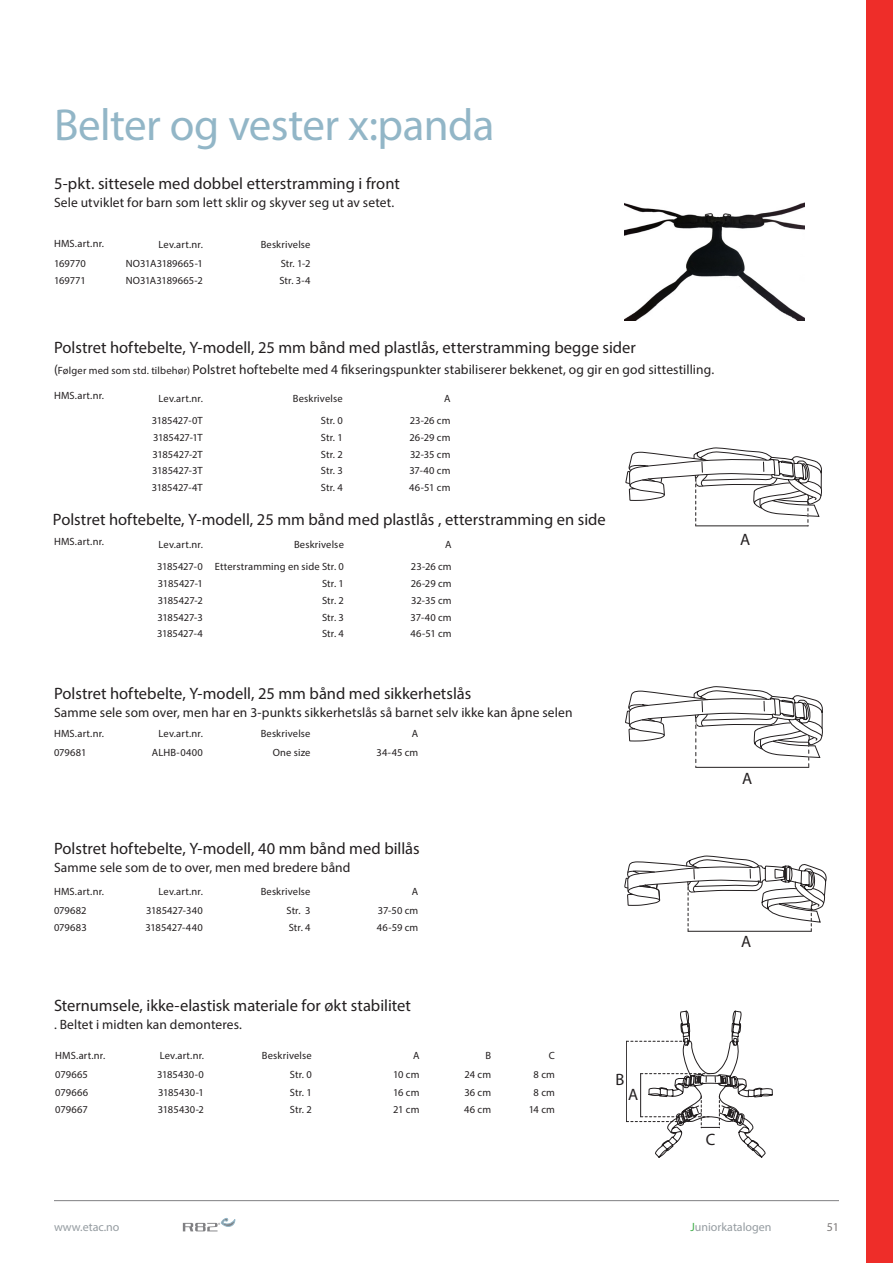
<style>
.page{position:relative;width:893px;height:1263px;background:#fff}
.page>*{position:absolute;margin:0;border:0;box-sizing:border-box;transform-origin:0 0}
.Heading_2_-_page_hea{font:45px "Myriad Pro";letter-spacing:-.01em;color:#92b6c7}
.Tabel_øverst{font:16.5px "Myriad Pro";color:#231f20}
.Tabel_øverst-2{font:13.5px "Myriad Pro";letter-spacing:.01em;color:#231f20}
.t1{font:12px "Myriad Pro";color:#959ca1}
.t2{font:12px "Myriad Pro";color:#7e7a79}
.Tabel{font:10.5px "Myriad Pro";letter-spacing:.015em;color:#231f20}
.Tabel_højrestillet{font:10.5px "Myriad Pro";letter-spacing:-.005em;color:#231f20}
.Tabel_øverst_højrest{font:10.5px "Myriad Pro";letter-spacing:.015em;color:#231f20}
.Tabel_øverst-3{font:10.5px "Myriad Pro";letter-spacing:.015em;color:#231f20}
.Tabel_højrestillet-2{font:10.5px "Myriad Pro";letter-spacing:.025em;color:#231f20}
.s1{font-size:10.5px}
.s2{color:#40ae49}
</style>
<div class="page">
<div style="left:866px;top:0;width:27px;height:1263px;background:#ee2d29"></div>
<svg style="left:183px;top:1218px;width:52px;height:13px"></svg>
<hr style="left:54px;top:1200px;width:785px;height:1px;background:#808083">
<img style="left:624px;top:202px;width:181px;height:118px">
<hr style="left:696px;top:526px;width:112px;height:1px;background:#231f20">
<svg style="left:625px;top:448px;width:197px;height:78px"></svg>
<hr style="left:696px;top:767px;width:113px;height:1px;background:#231f20">
<svg style="left:625px;top:686px;width:198px;height:81px"></svg>
<svg style="left:626px;top:1011px;width:146px;height:146px"></svg>
<hr style="left:640px;top:1074px;width:1px;height:43px;background:#231f20">
<svg style="left:624px;top:855px;width:202px;height:77px"></svg>
<hr style="left:688px;top:931px;width:123px;height:1px;background:#231f20">
<p class="Heading_2_-_page_hea" style="left:54px;top:97px;width:442px">Belter og vester x:panda</p>
<p class="Tabel_øverst" style="left:54px;top:173px;width:347px">5-pkt. sittesele med dobbel etterstramming i front</p>
<p class="Tabel_øverst-2" style="left:54px;top:194px;width:342px">Sele utviklet for barn som lett sklir og skyver seg ut av setet.</p>
<p class="Tabel_øverst-3" style="left:54px;top:237px;width:52px">HMS.art.nr.</p>
<p class="Tabel_øverst_højrest" style="left:159px;top:238px;width:46px">Lev.art.nr.</p>
<p class="Tabel_øverst_højrest" style="left:261px;top:238px;width:51px">Beskrivelse</p>
<p class="Tabel" style="left:54px;top:257px;width:33px">169770</p>
<p class="Tabel_højrestillet" style="left:126px;top:257px;width:78px">NO31A3189665-1</p>
<p class="Tabel" style="left:281px;top:257px;width:31px">Str. 1-2</p>
<p class="Tabel" style="left:54px;top:274px;width:33px">169771</p>
<p class="Tabel_højrestillet" style="left:126px;top:274px;width:79px">NO31A3189665-2</p>
<p class="Tabel" style="left:279px;top:274px;width:33px">Str. 3-4</p>
<p class="Tabel_øverst" style="left:54px;top:337px;width:583px">Polstret hoftebelte, Y-modell, 25 mm bånd med plastlås, etterstramming begge sider</p>
<p class="Tabel_øverst-2" style="left:54px;top:361px;width:662px">(<span class="s1">Følger med som std. tilbehør)</span> Polstret hoftebelte med 4 fikseringspunkter stabiliserer bekkenet, og gir en god sittestilling.</p>
<p class="Tabel_øverst-3" style="left:54px;top:389px;width:52px">HMS.art.nr.</p>
<p class="Tabel_øverst_højrest" style="left:159px;top:392px;width:46px">Lev.art.nr.</p>
<p class="Tabel_øverst_højrest" style="left:293px;top:392px;width:51px">Beskrivelse</p>
<p class="Tabel_øverst_højrest" style="left:444px;top:392px;width:8px">A</p>
<p class="Tabel_højrestillet" style="left:152px;top:414px;width:53px">3185427-0T</p>
<p class="Tabel" style="left:321px;top:414px;width:23px">Str. 0</p>
<p class="Tabel" style="left:410px;top:414px;width:42px">23-26 cm</p>
<p class="Tabel_højrestillet" style="left:153px;top:431px;width:51px">3185427-1T</p>
<p class="Tabel" style="left:321px;top:431px;width:23px">Str. 1</p>
<p class="Tabel" style="left:410px;top:431px;width:42px">26-29 cm</p>
<p class="Tabel_højrestillet" style="left:153px;top:448px;width:52px">3185427-2T</p>
<p class="Tabel" style="left:321px;top:448px;width:23px">Str. 2</p>
<p class="Tabel" style="left:410px;top:448px;width:42px">32-35 cm</p>
<p class="Tabel_højrestillet" style="left:152px;top:464px;width:52px">3185427-3T</p>
<p class="Tabel" style="left:321px;top:464px;width:23px">Str. 3</p>
<p class="Tabel" style="left:409px;top:464px;width:43px">37-40 cm</p>
<p class="Tabel_højrestillet" style="left:152px;top:481px;width:53px">3185427-4T</p>
<p class="Tabel" style="left:321px;top:481px;width:23px">Str. 4</p>
<p class="Tabel" style="left:409px;top:481px;width:43px">46-51 cm</p>
<p class="Tabel_øverst" style="left:53px;top:509px;width:554px">Polstret hoftebelte, Y-modell, 25 mm bånd med plastlås , etterstramming en side</p>
<p class="Tabel_øverst-3" style="left:54px;top:535px;width:52px">HMS.art.nr.</p>
<p class="Tabel_øverst_højrest" style="left:159px;top:538px;width:46px">Lev.art.nr.</p>
<p class="Tabel_øverst_højrest" style="left:294px;top:538px;width:51px">Beskrivelse</p>
<p class="Tabel_øverst_højrest" style="left:445px;top:538px;width:8px">A</p>
<p class="Tabel_højrestillet" style="left:157px;top:560px;width:47px">3185427-0</p>
<p class="Tabel" style="left:215px;top:560px;width:131px">Etterstramming en side Str. 0</p>
<p class="Tabel" style="left:411px;top:560px;width:42px">23-26 cm</p>
<p class="Tabel_højrestillet" style="left:158px;top:577px;width:46px">3185427-1</p>
<p class="Tabel" style="left:322px;top:577px;width:23px">Str. 1</p>
<p class="Tabel" style="left:411px;top:577px;width:42px">26-29 cm</p>
<p class="Tabel_højrestillet" style="left:158px;top:594px;width:47px">3185427-2</p>
<p class="Tabel" style="left:322px;top:594px;width:23px">Str. 2</p>
<p class="Tabel" style="left:411px;top:594px;width:42px">32-35 cm</p>
<p class="Tabel_højrestillet" style="left:158px;top:611px;width:47px">3185427-3</p>
<p class="Tabel" style="left:322px;top:611px;width:23px">Str. 3</p>
<p class="Tabel" style="left:411px;top:611px;width:43px">37-40 cm</p>
<p class="Tabel_højrestillet" style="left:157px;top:627px;width:47px">3185427-4</p>
<p class="Tabel" style="left:322px;top:627px;width:23px">Str. 4</p>
<p class="Tabel" style="left:410px;top:627px;width:43px">46-51 cm</p>
<p class="Tabel_øverst" style="left:54px;top:683px;width:419px">Polstret hoftebelte, Y-modell, 25 mm bånd med sikkerhetslås</p>
<p class="Tabel_øverst-2" style="left:54px;top:704px;width:520px">Samme sele som over, men har en 3-punkts sikkerhetslås så barnet selv ikke kan åpne selen</p>
<p class="Tabel_øverst-3" style="left:54px;top:727px;width:52px">HMS.art.nr.</p>
<p class="Tabel_øverst_højrest" style="left:159px;top:727px;width:46px">Lev.art.nr.</p>
<p class="Tabel_øverst_højrest" style="left:261px;top:727px;width:51px">Beskrivelse</p>
<p class="Tabel_øverst_højrest" style="left:412px;top:727px;width:8px">A</p>
<p class="Tabel" style="left:54px;top:746px;width:34px">079681</p>
<p class="Tabel_højrestillet-2" style="left:152px;top:746px;width:52px">ALHB-0400</p>
<p class="Tabel" style="left:273px;top:746px;width:39px">One size</p>
<p class="Tabel" style="left:376px;top:746px;width:43px">34-45 cm</p>
<p class="Tabel_øverst" style="left:54px;top:839px;width:367px">Polstret hoftebelte, Y-modell, 40 mm bånd med billås</p>
<p class="Tabel_øverst-2" style="left:54px;top:859px;width:298px">Samme sele som de to over, men med bredere bånd</p>
<p class="Tabel_øverst-3" style="left:54px;top:884px;width:52px">HMS.art.nr.</p>
<p class="Tabel_øverst_højrest" style="left:159px;top:885px;width:46px">Lev.art.nr.</p>
<p class="Tabel_øverst_højrest" style="left:261px;top:885px;width:51px">Beskrivelse</p>
<p class="Tabel_øverst_højrest" style="left:412px;top:885px;width:8px">A</p>
<p class="Tabel" style="left:54px;top:904px;width:34px">079682</p>
<p class="Tabel_højrestillet" style="left:146px;top:904px;width:58px">3185427-340</p>
<p class="Tabel" style="left:286px;top:904px;width:26px">Str. 3</p>
<p class="Tabel" style="left:378px;top:904px;width:42px">37-50 cm</p>
<p class="Tabel" style="left:54px;top:921px;width:34px">079683</p>
<p class="Tabel_højrestillet" style="left:146px;top:921px;width:59px">3185427-440</p>
<p class="Tabel" style="left:289px;top:921px;width:23px">Str. 4</p>
<p class="Tabel" style="left:377px;top:921px;width:43px">46-59 cm</p>
<p class="Tabel_øverst" style="left:54px;top:995px;width:358px">Sternumsele, ikke-elastisk materiale for økt stabilitet</p>
<p class="Tabel_øverst-2" style="left:54px;top:1016px;width:189px">. Beltet i midten kan demonteres.</p>
<p class="Tabel_øverst-3" style="left:55px;top:1049px;width:52px">HMS.art.nr.</p>
<p class="Tabel_øverst_højrest" style="left:160px;top:1049px;width:46px">Lev.art.nr.</p>
<p class="Tabel_øverst_højrest" style="left:262px;top:1049px;width:51px">Beskrivelse</p>
<p class="Tabel_øverst_højrest" style="left:413px;top:1049px;width:8px">A</p>
<p class="Tabel_øverst_højrest" style="left:485px;top:1049px;width:7px">B</p>
<p class="Tabel_øverst_højrest" style="left:549px;top:1049px;width:8px">C</p>
<p class="Tabel" style="left:55px;top:1068px;width:34px">079665</p>
<p class="Tabel_højrestillet" style="left:157px;top:1068px;width:48px">3185430-0</p>
<p class="Tabel" style="left:290px;top:1068px;width:23px">Str. 0</p>
<p class="Tabel" style="left:393px;top:1068px;width:28px">10 cm</p>
<p class="Tabel" style="left:465px;top:1068px;width:28px">24 cm</p>
<p class="Tabel" style="left:534px;top:1068px;width:23px">8 cm</p>
<p class="Tabel" style="left:55px;top:1086px;width:34px">079666</p>
<p class="Tabel_højrestillet" style="left:158px;top:1086px;width:47px">3185430-1</p>
<p class="Tabel" style="left:290px;top:1086px;width:23px">Str. 1</p>
<p class="Tabel" style="left:393px;top:1086px;width:28px">16 cm</p>
<p class="Tabel" style="left:464px;top:1086px;width:28px">36 cm</p>
<p class="Tabel" style="left:534px;top:1086px;width:23px">8 cm</p>
<p class="Tabel" style="left:55px;top:1103px;width:34px">079667</p>
<p class="Tabel_højrestillet" style="left:158px;top:1103px;width:48px">3185430-2</p>
<p class="Tabel" style="left:290px;top:1103px;width:23px">Str. 2</p>
<p class="Tabel" style="left:393px;top:1103px;width:28px">21 cm</p>
<p class="Tabel" style="left:464px;top:1103px;width:28px">46 cm</p>
<p class="Tabel" style="left:529px;top:1103px;width:28px">14 cm</p>
<p class="Tabel_øverst" style="left:615px;top:1069px;width:10px">B</p>
<p class="Tabel_øverst" style="left:628px;top:1084px;width:12px">A</p>
<p class="Tabel_øverst" style="left:740px;top:529px;width:12px">A</p>
<p class="Tabel_øverst" style="left:742px;top:768px;width:12px">A</p>
<p class="Tabel_øverst" style="left:741px;top:931px;width:12px">A</p>
<p class="Tabel_øverst" style="left:706px;top:1129px;width:11px">C</p>
<p class="t1" style="left:54px;top:1220px;width:67px">www.etac.no</p>
<p class="t1" style="left:690px;top:1220px;width:83px"><span class="s2">J</span>uniorkatalogen</p>
<p class="t2" style="left:827px;top:1219px;width:14px">51</p>
</div>
